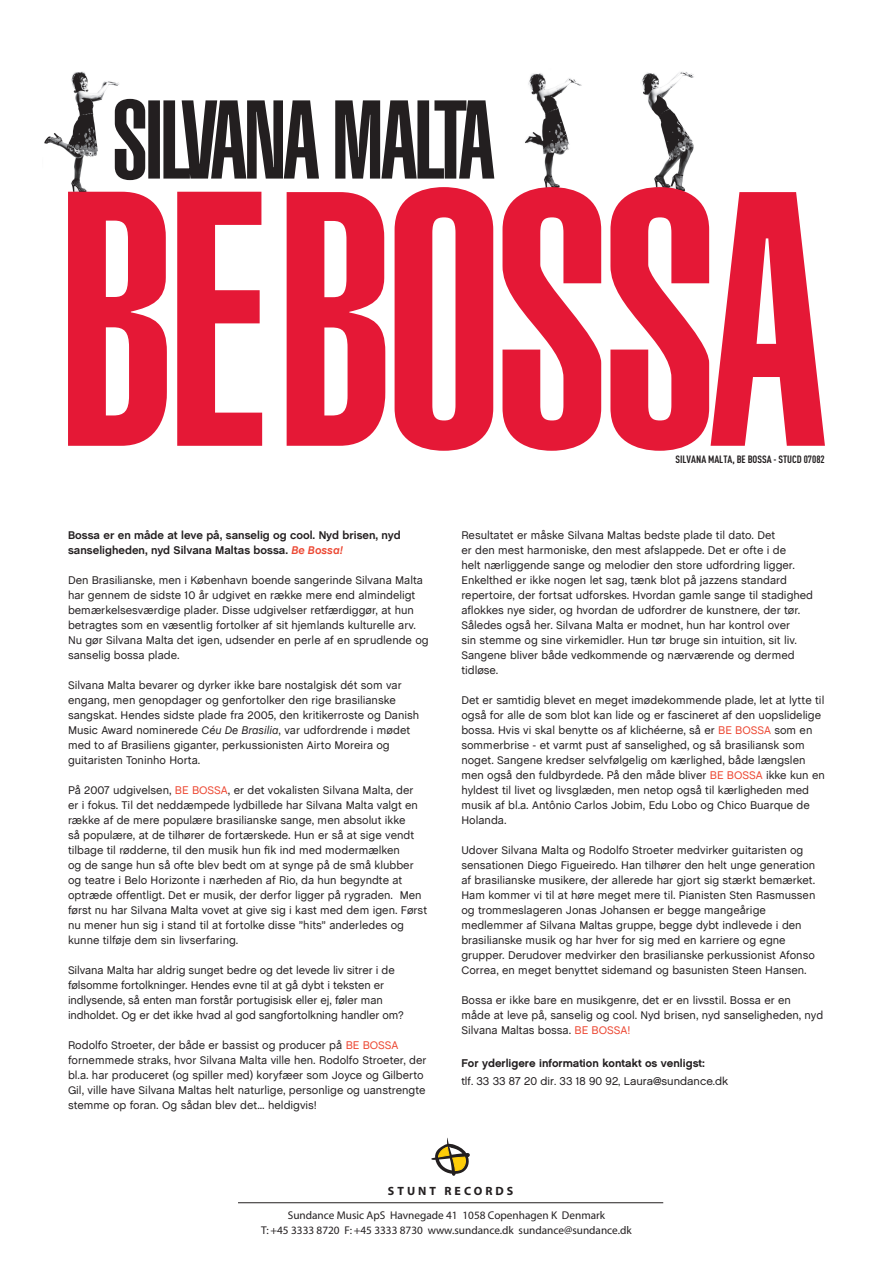
<style>
.page{position:relative;width:893px;height:1263px;background:#fff}
.page>*{position:absolute;margin:0;border:0;box-sizing:border-box;transform-origin:0 0}
.t1{font:700 12px "Myriad";letter-spacing:.25em;color:#231f20}
.t2{font:11.25px/15px "Chalet Book TT";color:#231f20}
.t3{font:11.25px/15px "Myriad";color:#231f20;text-align:center}
.t4{font:700 11.25px/15px "Chalet Book TT";color:#231f20}
.t5{font:11.25px "Chalet New York Nineteen Sixty";color:#231f20}
.t6{font:11.25px "Chalet London Nineteen Sixty";color:#231f20}
.t7{font:700 10.5px "DIN Cond";color:#231f20}
.s1{font-style:italic;color:#ec4732}
.s2{font-style:italic}
.s3{color:#ec4732}
</style>
<div class="page">
<img style="left:641px;top:72px;width:53px;height:115px">
<img style="left:525px;top:73px;width:57px;height:114px">
<img style="left:44px;top:71px;width:75px;height:121px">
<svg style="left:431px;top:1138px;width:39px;height:38px"></svg>
<hr style="left:238px;top:1202px;width:425px;height:1px;background:#231f20">
<svg style="left:68px;top:192px;width:194px;height:254px;fill:#e51836"></svg>
<svg style="left:287px;top:187px;width:538px;height:264px;fill:#e51836"></svg>
<svg style="left:115px;top:99px;width:379px;height:81px"></svg>
<p class="t4" style="left:68px;top:527px;width:334px">Bossa er en måde at leve på, sanselig og cool. Nyd brisen, nyd sanseligheden, nyd Silvana Maltas bossa. <span class="s1">Be Bossa!</span></p>
<p class="t2" style="left:68px;top:572px;width:362px">Den Brasilianske, men i København boende sangerinde Silvana Malta har gennem de sidste 10 år udgivet en række mere end almindeligt bemærkelsesværdige plader. Disse udgivelser retfærdiggør, at hun betragtes som en væsentlig fortolker af sit hjemlands kulturelle arv.<br>Nu gør Silvana Malta det igen, udsender en perle af en sprudlende og sanselig bossa plade.</p>
<p class="t2" style="left:68px;top:677px;width:353px">Silvana Malta bevarer og dyrker ikke bare nostalgisk dét som var engang, men genopdager og genfortolker den rige brasilianske sangskat. Hendes sidste plade fra 2005, den kritikerroste og Danish Music Award nominerede <span class="s2">Céu De Brasilia</span>, var udfordrende i mødet med to af Brasiliens giganter, perkussionisten Airto Moreira og guitaristen Toninho Horta.</p>
<p class="t2" style="left:68px;top:782px;width:361px">På 2007 udgivelsen, <span class="s3">BE BOSSA</span>, er det vokalisten Silvana Malta, der<br>er i fokus. Til det neddæmpede lydbillede har Silvana Malta valgt en række af de mere populære brasilianske sange, men absolut ikke<br>så populære, at de tilhører de fortærskede. Hun er så at sige vendt tilbage til rødderne, til den musik hun fik ind med modermælken<br>og de sange hun så ofte blev bedt om at synge på de små klubber og teatre i Belo Horizonte i nærheden af Rio, da hun begyndte at optræde offentligt. Det er musik, der derfor ligger på rygraden. Men først nu har Silvana Malta vovet at give sig i kast med dem igen. Først nu mener hun sig i stand til at fortolke disse ”hits” anderledes og kunne tilføje dem sin livserfaring.</p>
<p class="t2" style="left:68px;top:962px;width:337px">Silvana Malta har aldrig sunget bedre og det levede liv sitrer i de følsomme fortolkninger. Hendes evne til at gå dybt i teksten er indlysende, så enten man forstår portugisisk eller ej, føler man indholdet. Og er det ikke hvad al god sangfortolkning handler om?</p>
<p class="t2" style="left:68px;top:1037px;width:360px">Rodolfo Stroeter, der både er bassist og producer på <span class="s3">BE BOSSA </span>fornemmede straks, hvor Silvana Malta ville hen. Rodolfo Stroeter, der bl.a. har produceret (og spiller med) koryfæer som Joyce og Gilberto Gil, ville have Silvana Maltas helt naturlige, personlige og uanstrengte stemme op foran. Og sådan blev det... heldigvis!</p>
<p class="t7" style="left:675px;top:453px;width:151px">SILVANA MALTA, BE BOSSA - STUCD 07082</p>
<p class="t2" style="left:461px;top:527px;width:353px">Resultatet er måske Silvana Maltas bedste plade til dato. Det<br>er den mest harmoniske, den mest afslappede. Det er ofte i de<br>helt nærliggende sange og melodier den store udfordring ligger.<br>Enkelthed er ikke nogen let sag, tænk blot på jazzens standard repertoire, der fortsat udforskes. Hvordan gamle sange til stadighed aflokkes nye sider, og hvordan de udfordrer de kunstnere, der tør.<br>Således også her. Silvana Malta er modnet, hun har kontrol over<br>sin stemme og sine virkemidler. Hun tør bruge sin intuition, sit liv.<br>Sangene bliver både vedkommende og nærværende og dermed tidløse.</p>
<p class="t2" style="left:461px;top:692px;width:365px">Det er samtidig blevet en meget imødekommende plade, let at lytte til også for alle de som blot kan lide og er fascineret af den uopslidelige bossa. Hvis vi skal benytte os af klichéerne, så er <span class="s3">BE BOSSA</span> som en sommerbrise - et varmt pust af sanselighed, og så brasiliansk som noget. Sangene kredser selvfølgelig om kærlighed, både længslen men også den fuldbyrdede. På den måde bliver <span class="s3">BE BOSSA</span> ikke kun en hyldest til livet og livsglæden, men netop også til kærligheden med musik af bl.a. Antônio Carlos Jobim, Edu Lobo og Chico Buarque de Holanda.</p>
<p class="t2" style="left:461px;top:842px;width:356px">Udover Silvana Malta og Rodolfo Stroeter medvirker guitaristen og sensationen Diego Figueiredo. Han tilhører den helt unge generation af brasilianske musikere, der allerede har gjort sig stærkt bemærket.<br>Ham kommer vi til at høre meget mere til. Pianisten Sten Rasmussen og trommeslageren Jonas Johansen er begge mangeårige medlemmer af Silvana Maltas gruppe, begge dybt indlevede i den brasilianske musik og har hver for sig med en karriere og egne grupper. Derudover medvirker den brasilianske perkussionist Afonso Correa, en meget benyttet sidemand og basunisten Steen Hansen.</p>
<p class="t2" style="left:461px;top:992px;width:363px">Bossa er ikke bare en musikgenre, det er en livsstil. Bossa er en<br>måde at leve på, sanselig og cool. Nyd brisen, nyd sanseligheden, nyd<br>Silvana Maltas bossa. <span class="s3">BE BOSSA!</span></p>
<p class="t5" style="left:461px;top:1056px;width:245px">For yderligere information kontakt os venligst:</p>
<p class="t6" style="left:461px;top:1074px;width:268px">tlf. 33 33 87 20 dir. 33 18 90 92, Laura@sundance.dk</p>
<p class="t1" style="left:388px;top:1184px;width:127px">STUNT RECORDS</p>
<p class="t3" style="left:261px;top:1208px;width:372px">Sundance Music ApS Havnegade 41 1058 Copenhagen K Denmark<br>T: +45 3333 8720 F: +45 3333 8730 www.sundance.dk sundance@sundance.dk</p>
</div>
